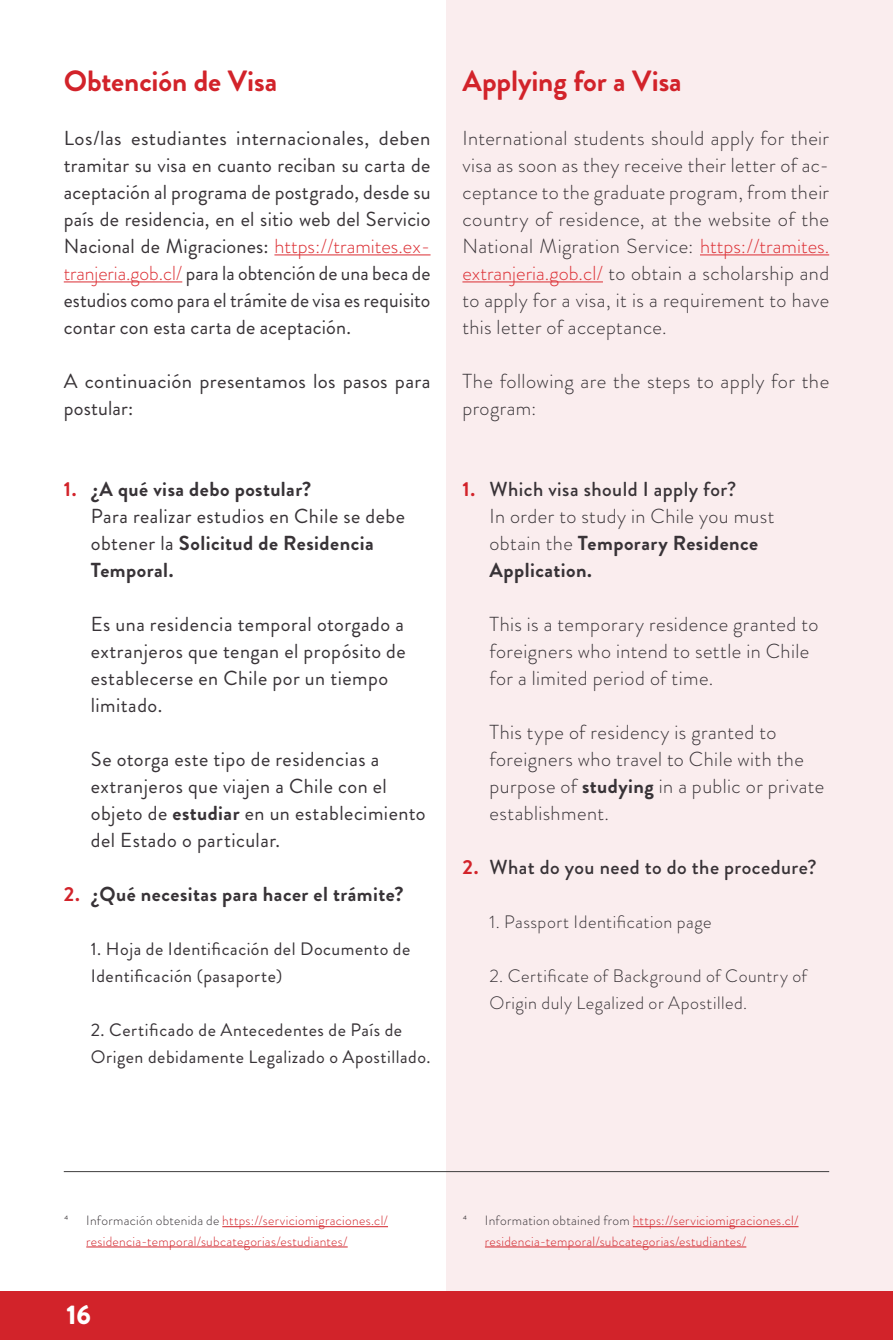
<style>
.page{position:relative;width:893px;height:1340px;background:#fff}
.page>*{position:absolute;margin:0;border:0;box-sizing:border-box;transform-origin:0 0}
.t1{font:700 29.25px "Brandon Grotesque";letter-spacing:-.005em;color:#d2232a}
.t2{font:900 27px "Brandon Grotesque";color:#fff}
.t3{font:300 20.25px/27px "Brandon Grotesque";letter-spacing:.02em;color:#383337}
.t4{font:20.25px/27px "Brandon Grotesque";letter-spacing:.02em;color:#383337}
.t5{font:700 20.25px/27px "Brandon Grotesque";letter-spacing:.02em;color:#383337}
.t6{font:500 20.25px "Brandon Grotesque";letter-spacing:.025em;color:#383337}
.t7{font:18px/27px "Brandon Grotesque";letter-spacing:.03em;color:#383337}
.t8{font:300 18px/27px "Brandon Grotesque";letter-spacing:.03em;color:#383337}
.t9{font:300 13.5px/20.2px "Brandon Grotesque";letter-spacing:.02em;color:#d2232a}
.t10{font:300 13.5px "Brandon Grotesque";color:#383337}
.s1{font-weight:300;color:#dc2f34}
.s2{color:#dc2f34}
.s3{color:#d2232a}
.s4{font-weight:400}
.s5{font-weight:700}
.s6{font-weight:700;color:#d2232a}
.s7{font-weight:500}
.s8{color:#383337}
</style>
<div class="page">
<div style="left:446px;top:0;width:447px;height:1290px;background:#faedee"></div>
<div style="left:0;top:1291px;width:893px;height:48px;background:#d2232a"></div>
<hr style="left:274px;top:254px;width:157px;height:1px;background:#dc2f34">
<hr style="left:64px;top:281px;width:118px;height:1px;background:#dc2f34">
<hr style="left:700px;top:254px;width:129px;height:1px;background:#dc2f34">
<hr style="left:462px;top:281px;width:141px;height:1px;background:#dc2f34">
<hr style="left:64px;top:1171px;width:765px;height:1px;background:#3f3e3e">
<hr style="left:222px;top:1226px;width:166px;height:1px;background:#d2232a">
<hr style="left:86px;top:1246px;width:262px;height:1px;background:#d2232a">
<hr style="left:633px;top:1226px;width:165px;height:1px;background:#d2232a">
<hr style="left:485px;top:1246px;width:261px;height:1px;background:#d2232a">
<h1 class="t1" style="left:64px;top:60px;width:215px">Obtención de Visa</h1>
<h1 class="t1" style="left:462px;top:60px;width:221px">Applying for a Visa</h1>
<p class="t4" style="left:64px;top:125px;width:368px;text-align:justify">Los/las estudiantes internacionales, deben tramitar su visa en cuanto reciban su carta de aceptación al programa de postgrado, desde su país de residencia, en el sitio web del Servicio Nacional de Migraciones: <span class="s1">https://tramites.ex&shy;tranjeria.gob.cl/</span> para la obtención de una beca de estudios como para el trámite de visa es requisito contar con esta carta de aceptación.</p>
<p class="t4" style="left:64px;top:368px;width:368px">A continuación presentamos los pasos para postular:</p>
<p class="t3" style="left:462px;top:124px;width:368px;text-align:justify">International students should apply for their visa as soon as they receive their letter of ac&shy;ceptance to the graduate program, from their country of residence, at the website of the National Migration Service: <span class="s2">https://tramites. extranjeria.gob.cl/</span> to obtain a scholarship and to apply for a visa, it is a requirement to have this letter of acceptance.</p>
<p class="t3" style="left:462px;top:367px;width:368px">The following are the steps to apply for the program:</p>
<p class="t5" style="left:91px;top:476px;width:316px;text-indent:-27px"><span class="s3">1.</span> ¿A qué visa debo postular?<br><span class="s4">Para realizar estudios en Chile se debe obtener la</span> Solicitud de Residencia<br>Temporal.</p>
<p class="t4" style="left:91px;top:611px;width:316px">Es una residencia temporal otorgado a extranjeros que tengan el propósito de establecerse en Chile por un tiempo limitado.</p>
<p class="t4" style="left:91px;top:746px;width:336px">Se otorga este tipo de residencias a extranjeros que viajen a Chile con el objeto de <span class="s5">estudiar</span> en un establecimiento del Estado o particular.</p>
<p class="t5" style="left:64px;top:881px;width:341px"><span class="s3">2.</span> ¿Qué necesitas para hacer el trámite?</p>
<p class="t7" style="left:91px;top:935px;width:321px">1. Hoja de Identificación del Documento de<br>Identificación (pasaporte)</p>
<p class="t7" style="left:91px;top:1016px;width:341px">2. Certificado de Antecedentes de País de<br>Origen debidamente Legalizado o Apostillado.</p>
<p class="t3" style="left:489px;top:475px;width:286px;text-indent:-27px"><span class="s6">1.</span> <span class="s7">Which visa should I apply for?<br></span>In order to study in Chile you must obtain the <span class="s5">Temporary Residence<br>Application.</span></p>
<p class="t3" style="left:489px;top:610px;width:330px">This is a temporary residence granted to foreigners who intend to settle in Chile for a limited period of time.</p>
<p class="t3" style="left:489px;top:718px;width:336px">This type of residency is granted to foreigners who travel to Chile with the purpose of <span class="s5">studying</span> in a public or private establishment.</p>
<p class="t6" style="left:462px;top:853px;width:356px"><span class="s6">2.</span> What do you need to do the procedure?</p>
<p class="t8" style="left:489px;top:908px;width:224px">1. Passport Identification page</p>
<p class="t8" style="left:489px;top:962px;width:319px">2. Certificate of Background of Country of<br>Origin duly Legalized or Apostilled.</p>
<p class="t10" style="left:64px;top:1211px;width:6px">4</p>
<p class="t9" style="left:86px;top:1210px;width:303px"><span class="s8">Información obtenida de</span> https://serviciomigraciones.cl/ residencia-temporal/subcategorias/estudiantes/</p>
<p class="t10" style="left:462px;top:1211px;width:6px">4</p>
<p class="t9" style="left:485px;top:1210px;width:315px"><span class="s8">Information obtained from</span> https://serviciomigraciones.cl/ residencia-temporal/subcategorias/estudiantes/</p>
<h2 class="t2" style="left:66px;top:1295px;width:26px">16</h2>
</div>
